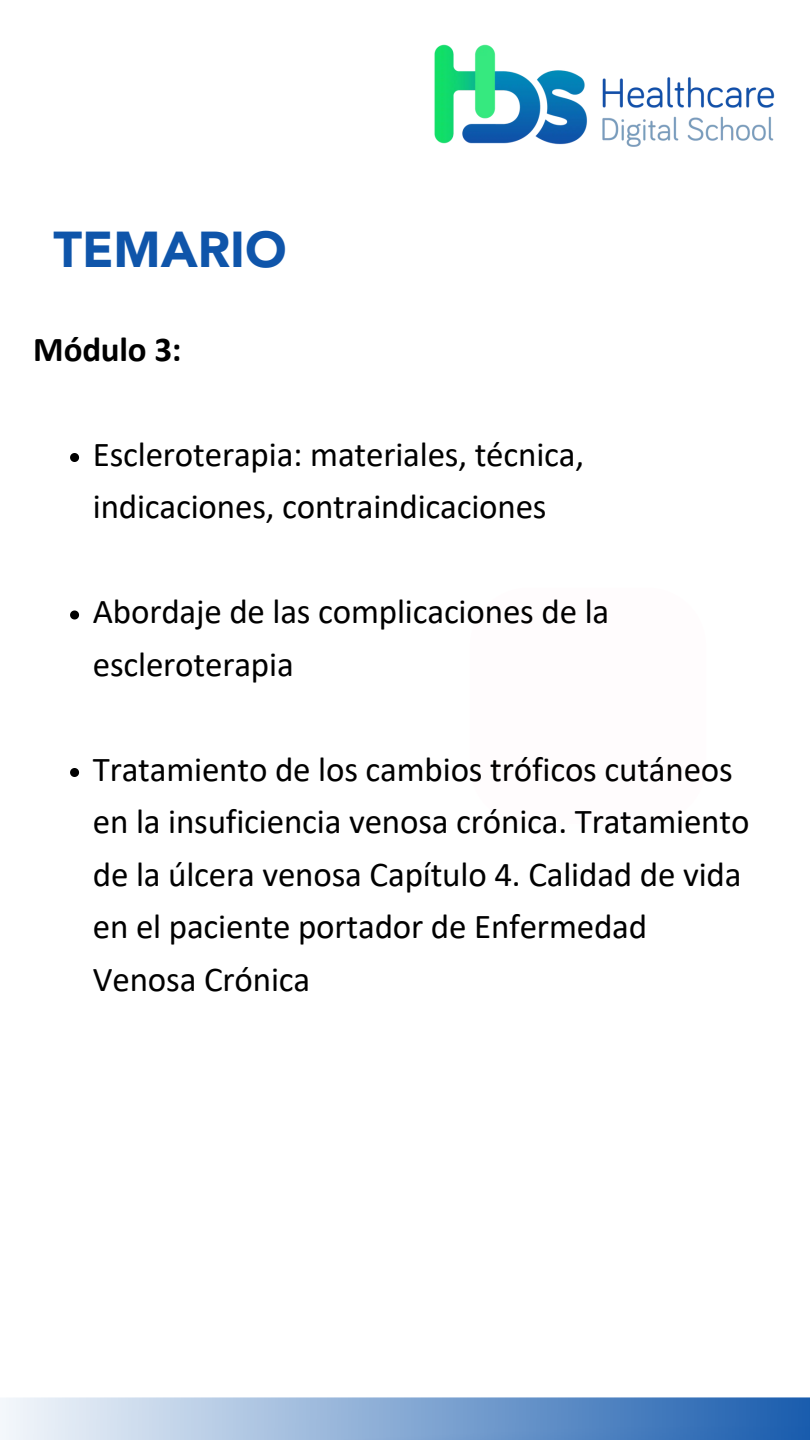
<style>
.page{position:relative;width:810px;height:1440px;background:#fff}
.page>*{position:absolute;margin:0;border:0;box-sizing:border-box;transform-origin:0 0}
.t1{font:900 50px "Avenir LT Std";color:#0f55aa}
.t2{font:35px/52.5px "Calibri";letter-spacing:-.005em;color:#000}
.t3{font:700 35px "Calibri";letter-spacing:-.005em;color:#000}
</style>
<div class="page">
<img style="left:434px;top:44px;width:341px;height:103px">
<svg style="left:70px;top:453px;width:9px;height:9px"></svg>
<svg style="left:70px;top:610px;width:9px;height:10px"></svg>
<svg style="left:70px;top:768px;width:9px;height:9px"></svg>
<svg style="left:0;top:1397px;width:810px;height:43px;background:#87aad4"></svg>
<p class="t1" style="left:53px;top:229px;width:235px">TEMARIO</p>
<p class="t3" style="left:33px;top:334px;width:150px">Módulo 3:</p>
<h1 class="t2" style="left:93px;top:431px;width:493px">Escleroterapia: materiales, técnica, indicaciones, contraindicaciones</h1>
<h2 class="t2" style="left:93px;top:588px;width:518px">Abordaje de las complicaciones de la escleroterapia</h2>
<p class="t2" style="left:93px;top:746px;width:658px">Tratamiento de los cambios tróficos cutáneos en la insuficiencia venosa crónica. Tratamiento de la úlcera venosa Capítulo 4. Calidad de vida en el paciente portador de Enfermedad Venosa Crónica</p>
</div>
